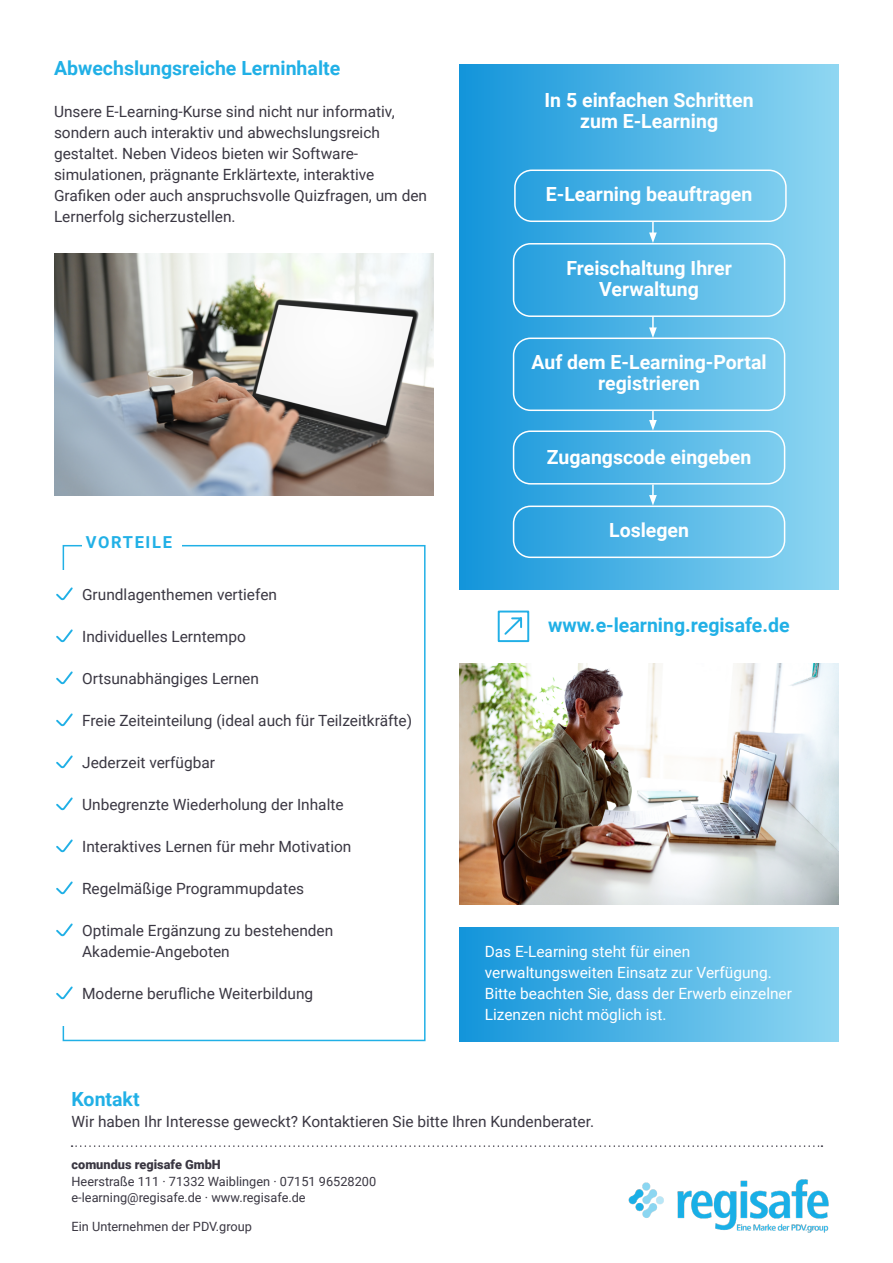
<style>
.page{position:relative;width:893px;height:1263px;background:#fff}
.page>*{position:absolute;margin:0;border:0;box-sizing:border-box;transform-origin:0 0}
.t1{font:700 19.5px/21px "Roboto";color:#fff;text-align:center}
.t2{font:700 19.5px "Roboto";color:#21b0e6}
.t3{font:700 16.5px "Roboto";letter-spacing:.1em;color:#21b0e6}
.t4{font:15.45px/21px "Roboto";color:#3a3742}
.t5{font:15.45px/21px "Roboto";color:#fff}
.t6{font:12.75px/16.5px "Roboto";color:#3a3742}
.t7{font:900 12.75px "Roboto";color:#3a3742}
</style>
<div class="page">
<div style="left:459px;top:64px;width:380px;height:526px;background:linear-gradient(to right,#1395da,#90d7f2)"></div>
<img style="left:54px;top:254px;width:380px;height:241px">
<img style="left:459px;top:663px;width:380px;height:242px">
<svg style="left:56px;top:587px;width:17px;height:14px"></svg>
<svg style="left:56px;top:839px;width:17px;height:14px"></svg>
<svg style="left:56px;top:671px;width:17px;height:14px"></svg>
<svg style="left:56px;top:713px;width:17px;height:14px"></svg>
<svg style="left:56px;top:881px;width:17px;height:14px"></svg>
<svg style="left:56px;top:797px;width:17px;height:14px"></svg>
<svg style="left:56px;top:923px;width:17px;height:14px"></svg>
<svg style="left:56px;top:629px;width:17px;height:14px"></svg>
<svg style="left:56px;top:986px;width:17px;height:14px"></svg>
<svg style="left:56px;top:755px;width:17px;height:14px"></svg>
<img style="left:628px;top:1179px;width:201px;height:54px">
<svg style="left:72px;top:1145px;width:750px;height:2px"></svg>
<svg style="left:649px;top:485px;width:8px;height:21px"></svg>
<svg style="left:649px;top:411px;width:8px;height:19px"></svg>
<svg style="left:649px;top:222px;width:8px;height:21px"></svg>
<svg style="left:649px;top:317px;width:8px;height:21px"></svg>
<div style="left:459px;top:928px;width:380px;height:113px;background:linear-gradient(to right,#1394da,#90d7f2)"></div>
<div style="left:514px;top:170px;width:273px;height:52px;border:2px solid #fff;border-radius:17px"></div>
<div style="left:513px;top:243px;width:272px;height:74px;border:2px solid #fff;border-radius:17px"></div>
<div style="left:513px;top:338px;width:272px;height:73px;border:2px solid #fff;border-radius:17px"></div>
<div style="left:513px;top:430px;width:272px;height:54px;border:2px solid #fff;border-radius:17px"></div>
<div style="left:513px;top:506px;width:272px;height:52px;border:2px solid #fff;border-radius:17px"></div>
<svg style="left:497px;top:610px;width:33px;height:33px"></svg>
<p class="t2" style="left:54px;top:54px;width:288px">Abwechslungsreiche Lerninhalte</p>
<p class="t4" style="left:54px;top:100px;width:375px">Unsere E-Learning-Kurse sind nicht nur informativ, sondern auch interaktiv und abwechslungsreich gestaltet. Neben Videos bieten wir Software&shy;simulationen, prägnante Erklärtexte, interaktive Grafiken oder auch anspruchsvolle Quizfragen, um den Lernerfolg sicherzustellen.</p>
<p class="t3" style="left:86px;top:531px;width:88px">VORTEILE</p>
<p class="t4" style="left:82px;top:583px;width:196px">Grundlagenthemen vertiefen</p>
<p class="t4" style="left:82px;top:625px;width:165px">Individuelles Lerntempo</p>
<p class="t4" style="left:82px;top:667px;width:178px">Ortsunabhängiges Lernen</p>
<p class="t4" style="left:82px;top:709px;width:331px">Freie Zeiteinteilung (ideal auch für Teilzeitkräfte)</p>
<p class="t4" style="left:82px;top:751px;width:134px">Jederzeit verfügbar</p>
<p class="t4" style="left:82px;top:793px;width:263px">Unbegrenzte Wiederholung der Inhalte</p>
<p class="t4" style="left:82px;top:835px;width:271px">Interaktives Lernen für mehr Motivation</p>
<p class="t4" style="left:82px;top:877px;width:224px">Regelmäßige Programmupdates</p>
<p class="t4" style="left:82px;top:919px;width:253px">Optimale Ergänzung zu bestehenden<br>Akademie-Angeboten</p>
<p class="t4" style="left:82px;top:982px;width:233px">Moderne berufliche Weiterbildung</p>
<p class="t1" style="left:545px;top:88px;width:211px">In 5 einfachen Schritten zum E-Learning</p>
<p class="t1" style="left:546px;top:183px;width:208px">E-Learning beauftragen</p>
<p class="t1" style="left:566px;top:256px;width:167px">Freischaltung Ihrer<br>Verwaltung</p>
<p class="t1" style="left:531px;top:351px;width:237px">Auf dem E-Learning-Portal registrieren</p>
<p class="t1" style="left:547px;top:445px;width:206px">Zugangscode eingeben</p>
<p class="t1" style="left:609px;top:519px;width:81px">Loslegen</p>
<p class="t2" style="left:548px;top:611px;width:243px">www.e-learning.regisafe.de</p>
<p class="t5" style="left:485px;top:940px;width:309px">Das E-Learning steht für einen verwaltungsweiten Einsatz zur Verfügung.<br>Bitte beachten Sie, dass der Erwerb einzelner Lizenzen nicht möglich ist.</p>
<p class="t2" style="left:72px;top:1086px;width:70px">Kontakt</p>
<p class="t4" style="left:72px;top:1111px;width:524px">Wir haben Ihr Interesse geweckt? Kontaktieren Sie bitte Ihren Kundenberater.</p>
<p class="t7" style="left:72px;top:1156px;width:151px">comundus regisafe GmbH</p>
<p class="t6" style="left:72px;top:1173px;width:306px">Heerstraße 111 · 71332 Waiblingen · 07151 96528200 e-learning@regisafe.de · www.regisafe.de</p>
<p class="t6" style="left:72px;top:1218px;width:182px">Ein Unternehmen der PDV.group</p>
</div>
